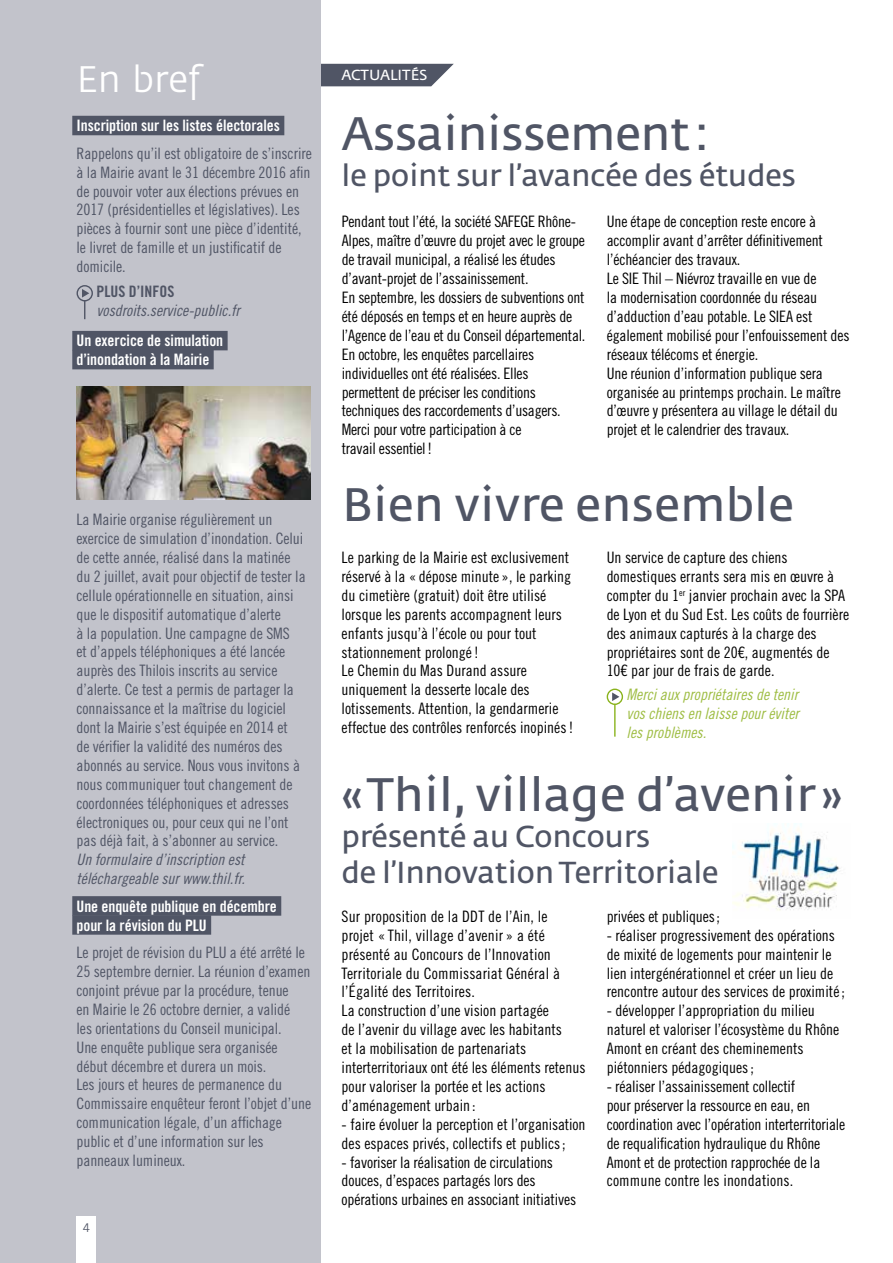
<style>
.page{position:relative;width:893px;height:1263px;background:#fff}
.page>*{position:absolute;margin:0;border:0;box-sizing:border-box;transform-origin:0 0}
.t1{font:46.35px "Fedra Sans";color:#505565}
.t2{font:36.45px "Fedra Sans";color:#fff}
.t3{font:30px/36px "Fedra Sans";letter-spacing:-.015em;color:#505565}
.t4{font:15.75px/18.9px "Trade Gothic LT Std Cn 18";color:#000}
.t5{font:15.75px/18.9px "Trade Gothic LT Std Cn 18";letter-spacing:-.005em;color:#505565}
.t6{font:15.75px/19px "Trade Gothic LT Std Bd Cn 20";letter-spacing:-.005em;color:#fff}
.t7{font:15.75px/18.9px "Trade Gothic LT Std Cn 18 Obl";color:#505565}
.t8{font:15.75px/18.9px "Trade Gothic LT Std Cn 18 Obl";color:#9ebd43;text-align:justify}
.t9{font:15.75px "Trade Gothic LT Std Bd Cn 20";color:#505565}
.t10{font:14.4px "Fedra Sans";color:#fff}
.t11{font:12px "Trade Gothic LT Std";color:#505565}
</style>
<div class="page">
<svg style="left:320px;top:64px;width:134px;height:22px;background:#5f6472"></svg>
<div style="left:0;top:0;width:320px;height:1263px;background:#c2c3cb"></div>
<div style="left:72px;top:116px;width:212px;height:19px;background:#505565"></div>
<div style="left:77px;top:285px;width:16px;height:16px;border:1px solid #505565;border-radius:50%"></div>
<svg style="left:82px;top:289px;width:7px;height:30px"></svg>
<div style="left:72px;top:331px;width:156px;height:19px;background:#505565"></div>
<div style="left:72px;top:350px;width:142px;height:19px;background:#505565"></div>
<div style="left:72px;top:896px;width:209px;height:20px;background:#505565"></div>
<div style="left:72px;top:915px;width:139px;height:20px;background:#505565"></div>
<img style="left:77px;top:387px;width:233px;height:113px">
<svg style="left:612px;top:692px;width:7px;height:9px"></svg>
<div style="left:607px;top:689px;width:16px;height:16px;border:1px solid #8ab31d;border-radius:50%"></div>
<hr style="left:614px;top:704px;width:2px;height:33px;background:#8ab31d">
<img style="left:733px;top:824px;width:107px;height:87px">
<div style="left:77px;top:1216px;width:19px;height:47px;background:#fff"></div>
<h2 class="t2" style="left:77px;top:60px;width:126px">En bref</h2>
<p class="t6" style="left:77px;top:116px;width:205px">Inscription sur les listes électorales</p>
<p class="t5" style="left:77px;top:143px;width:237px">Rappelons qu’il est obligatoire de s’inscrire à la Mairie avant le 31 décembre 2016 afin de pouvoir voter aux élections prévues en 2017 (présidentielles et législatives). Les pièces à fournir sont une pièce d’identité, le livret de famille et un justificatif de domicile.</p>
<p class="t9" style="left:97px;top:282px;width:79px">PLUS D’INFOS</p>
<p class="t7" style="left:97px;top:302px;width:145px">vosdroits.service-public.fr</p>
<p class="t6" style="left:77px;top:331px;width:148px">Un exercice de simulation d’inondation à la Mairie</p>
<p class="t5" style="left:77px;top:510px;width:231px">La Mairie organise régulièrement un exercice de simulation d’inondation. Celui de cette année, réalisé dans la matinée du 2 juillet, avait pour objectif de tester la cellule opérationnelle en situation, ainsi que le dispositif automatique d’alerte<br>à la population. Une campagne de SMS<br>et d’appels téléphoniques a été lancée auprès des Thilois inscrits au service d’alerte. Ce test a permis de partager la connaissance et la maîtrise du logiciel dont la Mairie s’est équipée en 2014 et<br>de vérifier la validité des numéros des abonnés au service. Nous vous invitons à nous communiquer tout changement de coordonnées téléphoniques et adresses électroniques ou, pour ceux qui ne l’ont pas déjà fait, à s’abonner au service.</p>
<p class="t7" style="left:77px;top:851px;width:170px">Un formulaire d’inscription est téléchargeable sur www.thil.fr.</p>
<p class="t6" style="left:77px;top:896px;width:202px">Une enquête publique en décembre pour la révision du PLU</p>
<p class="t5" style="left:77px;top:943px;width:236px">Le projet de révision du PLU a été arrêté le 25 septembre dernier. La réunion d’examen conjoint prévue par la procédure, tenue<br>en Mairie le 26 octobre dernier, a validé<br>les orientations du Conseil municipal.<br>Une enquête publique sera organisée début décembre et durera un mois.<br>Les jours et heures de permanence du Commissaire enquêteur feront l’objet d’une communication légale, d’un affichage public et d’une information sur les panneaux lumineux.</p>
<p class="t11" style="left:83px;top:1221px;width:9px">4</p>
<p class="t10" style="left:342px;top:68px;width:88px">ACTUALITÉS</p>
<h1 class="t1" style="left:342px;top:108px;width:369px">Assainissement:</h1>
<h3 class="t3" style="left:342px;top:158px;width:456px">le point sur l’avancée des études</h3>
<p class="t4" style="left:342px;top:212px;width:245px">Pendant tout l’été, la société SAFEGE Rhône-Alpes, maître d’œuvre du projet avec le groupe de travail municipal, a réalisé les études d’avant-projet de l’assainissement.<br>En septembre, les dossiers de subventions ont été déposés en temps et en heure auprès de l’Agence de l’eau et du Conseil départemental.<br>En octobre, les enquêtes parcellaires individuelles ont été réalisées. Elles permettent de préciser les conditions techniques des raccordements d’usagers.<br>Merci pour votre participation à ce<br>travail essentiel!</p>
<p class="t4" style="left:607px;top:212px;width:244px">Une étape de conception reste encore à accomplir avant d’arrêter définitivement l’échéancier des travaux.<br>Le SIE Thil – Niévroz travaille en vue de<br>la modernisation coordonnée du réseau d’adduction d’eau potable. Le SIEA est également mobilisé pour l’enfouissement des réseaux télécoms et énergie.<br>Une réunion d’information publique sera organisée au printemps prochain. Le maître d’œuvre y présentera au village le détail du projet et le calendrier des travaux.</p>
<h1 class="t1" style="left:342px;top:479px;width:454px">Bien vivre ensemble</h1>
<p class="t4" style="left:342px;top:548px;width:234px">Le parking de la Mairie est exclusivement réservé à la « dépose minute », le parking du cimetière (gratuit) doit être utilisé lorsque les parents accompagnent leurs enfants jusqu’à l’école ou pour tout stationnement prolongé!<br>Le Chemin du Mas Durand assure uniquement la desserte locale des lotissements. Attention, la gendarmerie effectue des contrôles renforcés inopinés!</p>
<p class="t4" style="left:607px;top:548px;width:244px">Un service de capture des chiens domestiques errants sera mis en œuvre à compter du 1<sup>er</sup> janvier prochain avec la SPA de Lyon et du Sud Est. Les coûts de fourrière des animaux capturés à la charge des propriétaires sont de 20€, augmentés de 10€ par jour de frais de garde.</p>
<p class="t8" style="left:627px;top:685px;width:174px">Merci aux propriétaires de tenir vos chiens en laisse pour éviter les problèmes.</p>
<h1 class="t1" style="left:342px;top:769px;width:503px">«Thil, village d’avenir »</h1>
<h3 class="t3" style="left:342px;top:819px;width:379px">présenté au Concours<br>de l’Innovation Territoriale</h3>
<p class="t4" style="left:342px;top:906px;width:245px">Sur proposition de la DDT de l’Ain, le<br>projet « Thil, village d’avenir » a été présenté au Concours de l’Innovation Territoriale du Commissariat Général à l’Égalité des Territoires.<br>La construction d’une vision partagée<br>de l’avenir du village avec les habitants<br>et la mobilisation de partenariats interterritoriaux ont été les éléments retenus pour valoriser la portée et les actions d’aménagement urbain :</p>
<p class="t4" style="left:342px;top:1114px;width:245px">- faire évoluer la perception et l’organisation des espaces privés, collectifs et publics;</p>
<p class="t4" style="left:342px;top:1152px;width:236px">- favoriser la réalisation de circulations douces, d’espaces partagés lors des opérations urbaines en associant initiatives</p>
<p class="t4" style="left:607px;top:906px;width:115px">privées et publiques;</p>
<p class="t4" style="left:607px;top:925px;width:240px">- réaliser progressivement des opérations de mixité de logements pour maintenir le lien intergénérationnel et créer un lieu de rencontre autour des services de proximité;</p>
<p class="t4" style="left:607px;top:1001px;width:234px">- développer l’appropriation du milieu naturel et valoriser l’écosystème du Rhône Amont en créant des cheminements piétonniers pédagogiques;</p>
<p class="t4" style="left:607px;top:1077px;width:240px">- réaliser l’assainissement collectif<br>pour préserver la ressource en eau, en coordination avec l’opération interterritoriale de requalification hydraulique du Rhône Amont et de protection rapprochée de la commune contre les inondations.</p>
</div>
